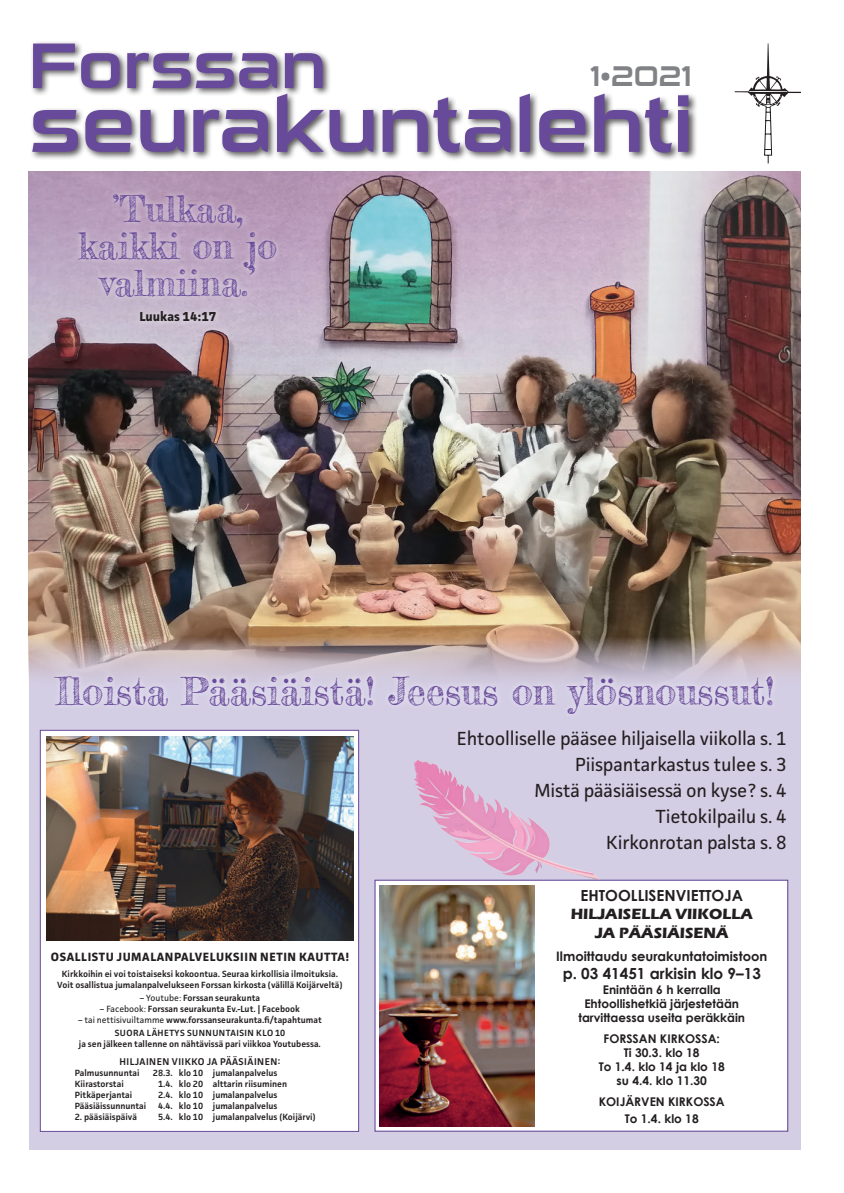
<style>
.page{position:relative;width:844px;height:1193px;background:#fff}
.page>*{position:absolute;margin:0;border:0;box-sizing:border-box;transform-origin:0 0}
.t1{font:77.5px "Sui Generis Rg";color:#674a99}
.t2{font:64.7px "Sui Generis Rg";color:#674a99}
.t3{font:38px "Frederickathe Greatest";color:#674a99}
.t4{font:36px/37px "Frederickathe Greatest";color:#674a99;text-align:center}
.t5{font:28.7px "Sui Generis Rg";color:#808285}
.t6{font:19px/26px "Facit";letter-spacing:-.01em;color:#231f20;text-align:right}
.t7{font:700 15.3px "Century Gothic";color:#231f20}
.t8{font:700 15.3px/18.5px "Eras ITC";color:#231f20;text-align:center}
.t9{font:700 13.1px "Century Gothic";color:#231f20}
.t10{font:700 13px "Facit";color:#231f20}
.t11{font:700 12px/14.2px "Century Gothic";color:#231f20;text-align:center}
.t12{font:700 12px "Facit";letter-spacing:.05em;color:#231f20}
.t13{font:600 9.8px "Facit";letter-spacing:.05em;color:#231f20}
.t14{font:600 9px/11px "Facit";color:#231f20;text-align:center}
.s1{font-size:40px}
.s2{font-weight:400}
</style>
<div class="page">
<div style="left:29px;top:601px;width:771px;height:548px;background:#d4cee5"></div>
<div style="left:374px;top:879px;width:414px;height:252px;background:#fff;border:1px solid #674a99"></div>
<div style="left:40px;top:729px;width:319px;height:402px;background:#fff;border:1px solid #674a99"></div>
<div style="left:29px;top:40px;width:668px;height:122px;background:#231f20;opacity:.75"></div>
<svg style="left:734px;top:43px;width:66px;height:120px"></svg>
<img style="left:29px;top:172px;width:771px;height:505px">
<div style="left:49px;top:669px;width:729px;height:50px;background:#fff;opacity:.75"></div>
<div style="left:73px;top:188px;width:210px;height:139px;background:#fff;opacity:.75"></div>
<img style="left:46px;top:736px;width:307px;height:204px">
<img style="left:379px;top:885px;width:155px;height:241px">
<img style="left:415px;top:760px;width:184px;height:119px">
<h2 class="t2" style="left:29px;top:28px;width:299px">Forssan</h2>
<h1 class="t1" style="left:29px;top:80px;width:665px">seurakuntalehti</h1>
<h3 class="t5" style="left:590px;top:60px;width:103px">1•2021</h3>
<h3 class="t4" style="left:79px;top:190px;width:200px">’Tulkaa, kaikki on jo valmiina.<span class="s1">’</span></h3>
<h3 class="t10" style="left:139px;top:308px;width:79px">Luukas 14:17</h3>
<h3 class="t3" style="left:56px;top:667px;width:719px">Iloista Pääsiäistä! Jeesus on ylösnoussut!</h3>
<h3 class="t12" style="left:51px;top:949px;width:300px">OSALLISTU JUMALANPALVELUKSIIN NETIN KAUTTA!</h3>
<p class="t14" style="left:57px;top:968px;width:287px">Kirkkoihin ei voi toistaiseksi kokoontua. Seuraa kirkollisia ilmoituksia.<br>Voit osallistua jumalanpalvelukseen Forssan kirkosta (välillä Koijärveltä)</p>
<p class="t14" style="left:140px;top:992px;width:122px"><span class="s2">– Youtube:</span> Forssan seurakunta</p>
<p class="t14" style="left:100px;top:1003px;width:201px"><span class="s2">– Facebook:</span> Forssan seurakunta Ev.-Lut. | Facebook</p>
<p class="t14" style="left:78px;top:1013px;width:245px;line-height:13px"><span class="s2">– tai nettisivuiltamme</span> www.forssanseurakunta.fi/tapahtumat<br>SUORA LÄHETYS SUNNUNTAISIN KLO 10</p>
<p class="t14" style="left:79px;top:1038px;width:243px">ja sen jälkeen tallenne on nähtävissä pari viikkoa Youtubessa.</p>
<p class="t13" style="left:119px;top:1055px;width:162px">HILJAINEN VIIKKO JA PÄÄSIÄINEN:</p>
<p class="t14" style="left:75px;top:1067px;width:66px">Palmusunnuntai</p>
<p class="t14" style="left:153px;top:1067px;width:126px">28.3. klo 10 jumalanpalvelus</p>
<p class="t14" style="left:75px;top:1078px;width:50px">Kiirastorstai</p>
<p class="t14" style="left:158px;top:1078px;width:130px">1.4. klo 20 alttarin riisuminen</p>
<p class="t14" style="left:75px;top:1089px;width:59px">Pitkäperjantai</p>
<p class="t14" style="left:158px;top:1089px;width:121px">2.4. klo 10 jumalanpalvelus</p>
<p class="t14" style="left:75px;top:1100px;width:73px">Pääsiäissunnuntai</p>
<p class="t14" style="left:158px;top:1100px;width:121px">4.4. klo 10 jumalanpalvelus</p>
<p class="t14" style="left:75px;top:1111px;width:64px">2. pääsiäispäivä</p>
<p class="t14" style="left:158px;top:1111px;width:159px">5.4. klo 10 jumalanpalvelus (Koijärvi)</p>
<h3 class="t6" style="left:457px;top:725px;width:331px">Ehtoolliselle pääsee hiljaisella viikolla s. 1<br>Piispantarkastus tulee s. 3<br>Mistä pääsiäisessä on kyse? s. 4<br>Tietokilpailu s. 4<br>Kirkonrotan palsta s. 8</h3>
<h3 class="t7" style="left:580px;top:883px;width:164px">EHTOOLLISENVIETTOJA</h3>
<h3 class="t8" style="left:570px;top:905px;width:183px">HILJAISELLA VIIKOLLA<br>JA PÄÄSIÄISENÄ</h3>
<h3 class="t9" style="left:556px;top:946px;width:212px">Ilmoittaudu seurakuntatoimistoon</h3>
<h3 class="t7" style="left:562px;top:962px;width:200px">p. 03 41451 arkisin klo 9–13</h3>
<h3 class="t11" style="left:578px;top:981px;width:168px">Enintään 6 h kerralla<br>Ehtoollishetkiä järjestetään tarvittaessa useita peräkkäin</h3>
<h3 class="t11" style="left:598px;top:1030px;width:127px">FORSSAN KIRKOSSA:<br>Ti 30.3. klo 18<br>To 1.4. klo 14 ja klo 18 su 4.4. klo 11.30</h3>
<h3 class="t11" style="left:598px;top:1092px;width:127px;line-height:17.4px">KOIJÄRVEN KIRKOSSA<br>To 1.4. klo 18</h3>
</div>
